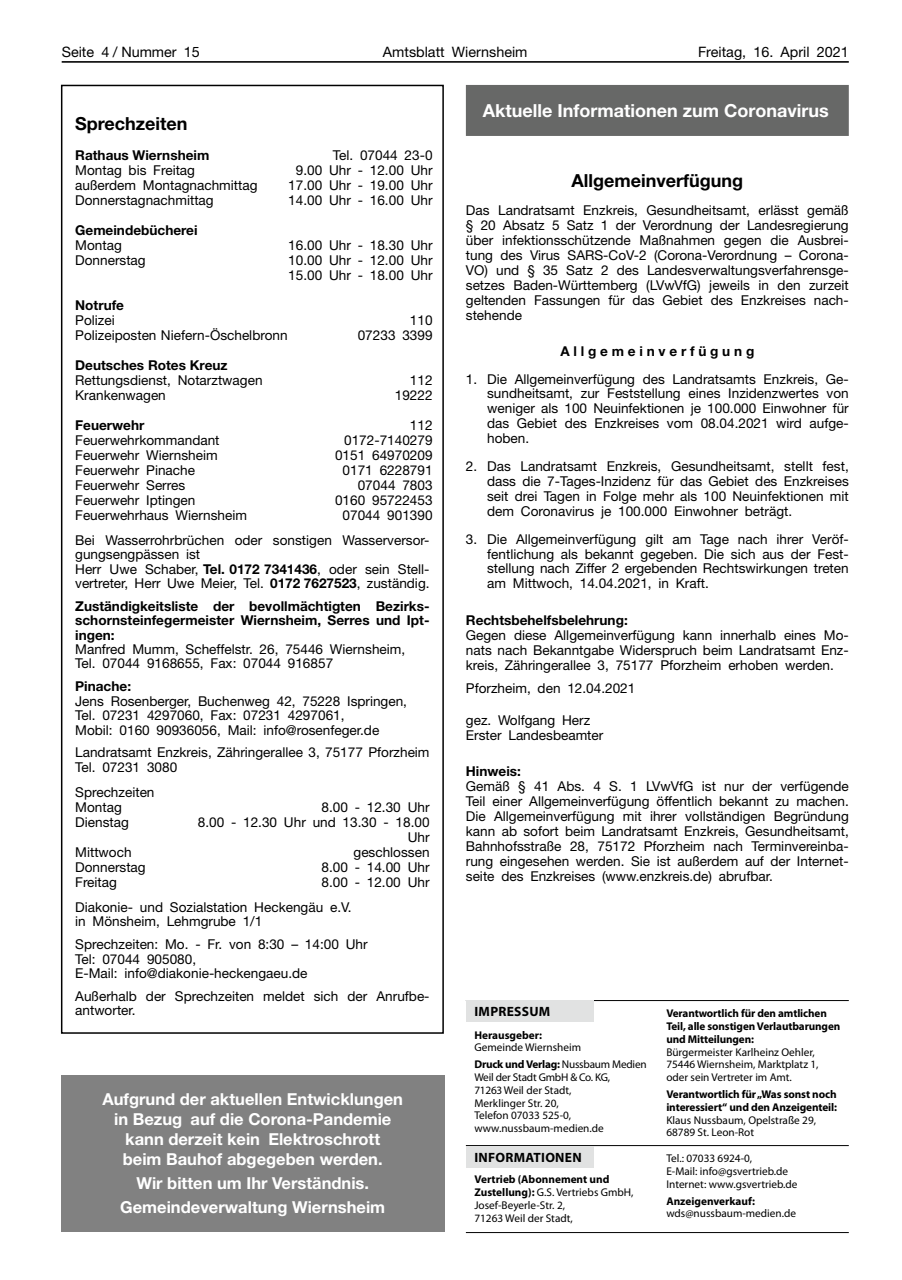
<style>
.page{position:relative;width:902px;height:1280px;background:#fff}
.page>*{position:absolute;margin:0;border:0;box-sizing:border-box;transform-origin:0 0}
.t1{font:700 18px "Helvetica Neue";color:#fff}
.t2{font:700 18px "Helvetica Neue";color:#000}
.t3{font:700 16.5px/19.8px "Helvetica Neue";color:#fff;text-align:center}
.t4{font:14.4px "Helvetica Neue";color:#000}
.t5{font:13.65px/15px "Helvetica Neue";color:#000}
.t6{font:700 13.65px/14.4px "Helvetica Neue";color:#000;text-align:justify}
.t7{font:700 13.5px "Myriad Pro";letter-spacing:.02em;color:#000}
.t8{font:11.25px/12.8px "Myriad Pro";color:#000}
.t9{font:700 11.25px/12.8px "Myriad Pro";letter-spacing:-.01em;color:#000}
.s1{font-weight:700}
</style>
<div class="page">
<hr style="left:62px;top:61px;width:786px;height:2px;background:#000">
<div style="left:466px;top:85px;width:382px;height:51px;background:#676867"></div>
<div style="left:61px;top:85px;width:383px;height:949px;border:2px solid #000"></div>
<div style="left:61px;top:1075px;width:383px;height:157px;background:#818181"></div>
<hr style="left:466px;top:1000px;width:382px;height:1px;background:#000">
<div style="left:466px;top:1001px;width:127px;height:21px;background:#e1e2e2"></div>
<hr style="left:466px;top:1145px;width:382px;height:1px;background:#000">
<div style="left:466px;top:1146px;width:127px;height:21px;background:#e1e2e2"></div>
<hr style="left:466px;top:1232px;width:382px;height:1px;background:#000">
<p class="t4" style="left:62px;top:43px;width:140px">Seite 4 / Nummer 15</p>
<p class="t4" style="left:383px;top:43px;width:146px">Amtsblatt Wiernsheim</p>
<p class="t4" style="left:698px;top:43px;width:152px">Freitag, 16. April 2021</p>
<h1 class="t2" style="left:75px;top:113px;width:114px">Sprechzeiten</h1>
<p class="t6" style="left:75px;top:147px;width:136px">Rathaus Wiernsheim</p>
<p class="t5" style="left:333px;top:147px;width:101px">Tel. 07044 23-0</p>
<p class="t5" style="left:75px;top:162px;width:121px">Montag bis Freitag</p>
<p class="t5" style="left:296px;top:162px;width:138px">9.00 Uhr - 12.00 Uhr</p>
<p class="t5" style="left:75px;top:177px;width:184px">außerdem Montagnachmittag</p>
<p class="t5" style="left:288px;top:177px;width:146px">17.00 Uhr - 19.00 Uhr</p>
<p class="t5" style="left:75px;top:192px;width:140px">Donnerstagnachmittag</p>
<p class="t5" style="left:288px;top:192px;width:146px">14.00 Uhr - 16.00 Uhr</p>
<p class="t6" style="left:75px;top:222px;width:124px">Gemeindebücherei</p>
<p class="t5" style="left:75px;top:237px;width:48px">Montag</p>
<p class="t5" style="left:288px;top:237px;width:146px">16.00 Uhr - 18.30 Uhr</p>
<p class="t5" style="left:75px;top:252px;width:72px">Donnerstag</p>
<p class="t5" style="left:288px;top:252px;width:146px">10.00 Uhr - 12.00 Uhr<br>15.00 Uhr - 18.00 Uhr</p>
<p class="t6" style="left:75px;top:297px;width:50px">Notrufe</p>
<p class="t5" style="left:75px;top:312px;width:41px">Polizei</p>
<p class="t5" style="left:410px;top:312px;width:24px">110</p>
<p class="t5" style="left:75px;top:327px;width:214px">Polizeiposten Niefern-Öschelbronn</p>
<p class="t5" style="left:358px;top:327px;width:76px">07233 3399</p>
<p class="t6" style="left:75px;top:357px;width:154px">Deutsches Rotes Kreuz</p>
<p class="t5" style="left:75px;top:372px;width:189px">Rettungsdienst, Notarztwagen</p>
<p class="t5" style="left:410px;top:372px;width:24px">112</p>
<p class="t5" style="left:75px;top:387px;width:92px">Krankenwagen</p>
<p class="t5" style="left:395px;top:387px;width:39px">19222</p>
<p class="t6" style="left:75px;top:417px;width:71px">Feuerwehr</p>
<p class="t5" style="left:410px;top:417px;width:24px">112</p>
<p class="t5" style="left:75px;top:432px;width:146px">Feuerwehrkommandant</p>
<p class="t5" style="left:344px;top:432px;width:90px">0172-7140279</p>
<p class="t5" style="left:75px;top:447px;width:144px">Feuerwehr Wiernsheim</p>
<p class="t5" style="left:335px;top:447px;width:99px">0151 64970209</p>
<p class="t5" style="left:75px;top:462px;width:121px">Feuerwehr Pinache</p>
<p class="t5" style="left:342px;top:462px;width:91px">0171 6228791</p>
<p class="t5" style="left:75px;top:477px;width:111px">Feuerwehr Serres</p>
<p class="t5" style="left:358px;top:477px;width:76px">07044 7803</p>
<p class="t5" style="left:75px;top:492px;width:122px">Feuerwehr Iptingen</p>
<p class="t5" style="left:335px;top:492px;width:99px">0160 95722453</p>
<p class="t5" style="left:75px;top:507px;width:173px">Feuerwehrhaus Wiernsheim</p>
<p class="t5" style="left:75px;top:502px;width:359px;line-height:25px;text-align:right">07044 901390<br>Bei Wasserrohrbrüchen oder sonstigen Wasserversor-</p>
<p class="t5" style="left:75px;top:547px;width:356px;line-height:14.4px">gungsengpässen ist<br>Herr Uwe Schaber, <span class="s1">Tel. 0172 7341436</span>, oder sein Stell&shy;vertreter, Herr Uwe Meier, Tel. <span class="s1">0172 7627523</span>, zuständig.</p>
<p class="t6" style="left:75px;top:598px;width:356px">Zuständigkeitsliste der bevollmächtigten Bezirks&shy;schornsteinfegermeister Wiernsheim, Serres und Ipt&shy;ingen:</p>
<p class="t5" style="left:75px;top:642px;width:331px;line-height:14.4px">Manfred Mumm, Scheffelstr. 26, 75446 Wiernsheim,<br>Tel. 07044 9168655, Fax: 07044 916857</p>
<p class="t6" style="left:75px;top:679px;width:57px">Pinache:</p>
<p class="t5" style="left:75px;top:693px;width:333px;line-height:14.4px">Jens Rosenberger, Buchenweg 42, 75228 Ispringen,<br>Tel. 07231 4297060, Fax: 07231 4297061,<br>Mobil: 0160 90936056, Mail: info@rosenfeger.de</p>
<p class="t5" style="left:75px;top:745px;width:356px;line-height:14.4px">Landratsamt Enzkreis, Zähringerallee 3, 75177 Pforzheim<br>Tel. 07231 3080</p>
<p class="t5" style="left:75px;top:785px;width:81px">Sprechzeiten<br>Montag</p>
<p class="t5" style="left:321px;top:800px;width:110px">8.00 - 12.30 Uhr</p>
<p class="t5" style="left:75px;top:815px;width:55px">Dienstag</p>
<p class="t5" style="left:198px;top:815px;width:233px;line-height:14.4px;text-align:right">8.00 - 12.30 Uhr und 13.30 - 18.00<br>Uhr</p>
<p class="t5" style="left:75px;top:844px;width:58px">Mittwoch</p>
<p class="t5" style="left:353px;top:844px;width:78px">geschlossen</p>
<p class="t5" style="left:75px;top:859px;width:72px">Donnerstag</p>
<p class="t5" style="left:321px;top:859px;width:110px">8.00 - 14.00 Uhr</p>
<p class="t5" style="left:75px;top:874px;width:43px">Freitag</p>
<p class="t5" style="left:75px;top:869px;width:356px;line-height:25px;text-indent:246px">8.00 - 12.00 Uhr<br>Diakonie- und Sozialstation Heckengäu e.V.</p>
<p class="t5" style="left:75px;top:910px;width:294px;line-height:23px">in Mönsheim, Lehmgrube 1/1<br>Sprechzeiten: Mo. - Fr. von 8:30 – 14:00 Uhr</p>
<p class="t5" style="left:75px;top:951px;width:234px;line-height:14.4px">Tel: 07044 905080,<br>E-Mail: info@diakonie-heckengaeu.de</p>
<p class="t5" style="left:75px;top:988px;width:356px;line-height:14.4px">Außerhalb der Sprechzeiten meldet sich der Anrufbe&shy;antworter.</p>
<p class="t3" style="left:102px;top:1089px;width:302px">Aufgrund der aktuellen Entwicklungen in Bezug auf die Corona-Pandemie kann derzeit kein Elektroschrott<br>beim Bauhof abgegeben werden.</p>
<p class="t3" style="left:120px;top:1170px;width:266px;line-height:24px">Wir bitten um Ihr Verständnis.<br>Gemeindeverwaltung Wiernsheim</p>
<h1 class="t1" style="left:483px;top:100px;width:347px">Aktuelle Informationen zum Coronavirus</h1>
<h1 class="t2" style="left:571px;top:170px;width:173px">Allgemeinverfügung</h1>
<p class="t5" style="left:466px;top:202px;width:384px;text-align:justify">Das Landratsamt Enzkreis, Gesundheitsamt, erlässt gemäß § 20 Absatz 5 Satz 1 der Verordnung der Landesregierung über infektionsschützende Maßnahmen gegen die Ausbrei&shy;tung des Virus SARS-CoV-2 (Corona-Verordnung – Corona-VO) und § 35 Satz 2 des Landesverwaltungsverfahrensge&shy;setzes Baden-Württemberg (LVwVfG) jeweils in den zurzeit geltenden Fassungen für das Gebiet des Enzkreises nach&shy;stehende</p>
<p class="t6" style="left:560px;top:343px;width:195px">A l l g e m e i n v e r f ü g u n g</p>
<p class="t5" style="left:487px;top:371px;width:363px;text-align:justify;text-indent:-21px">1. Die Allgemeinverfügung des Landratsamts Enzkreis, Ge&shy;sundheitsamt, zur Feststellung eines Inzidenzwertes von weniger als 100 Neuinfektionen je 100.000 Einwohner für das Gebiet des Enzkreises vom 08.04.2021 wird aufge&shy;hoben.</p>
<p class="t5" style="left:487px;top:458px;width:363px;text-align:justify;text-indent:-21px">2. Das Landratsamt Enzkreis, Gesundheitsamt, stellt fest, dass die 7-Tages-Inzidenz für das Gebiet des Enzkreises seit drei Tagen in Folge mehr als 100 Neuinfektionen mit dem Coronavirus je 100.000 Einwohner beträgt.</p>
<p class="t5" style="left:487px;top:531px;width:363px;text-align:justify;text-indent:-21px">3. Die Allgemeinverfügung gilt am Tage nach ihrer Veröf&shy;fentlichung als bekannt gegeben. Die sich aus der Fest&shy;stellung nach Ziffer 2 ergebenden Rechtswirkungen treten am Mittwoch, 14.04.2021, in Kraft.</p>
<p class="t6" style="left:466px;top:612px;width:163px">Rechtsbehelfsbelehrung:</p>
<p class="t5" style="left:466px;top:627px;width:384px;text-align:justify">Gegen diese Allgemeinverfügung kann innerhalb eines Mo&shy;nats nach Bekanntgabe Widerspruch beim Landratsamt Enz&shy;kreis, Zähringerallee 3, 75177 Pforzheim erhoben werden.</p>
<p class="t5" style="left:466px;top:680px;width:171px">Pforzheim, den 12.04.2021</p>
<p class="t5" style="left:466px;top:712px;width:139px">gez. Wolfgang Herz<br>Erster Landesbeamter</p>
<p class="t6" style="left:466px;top:764px;width:57px">Hinweis:</p>
<p class="t5" style="left:466px;top:778px;width:384px;text-align:justify">Gemäß § 41 Abs. 4 S. 1 LVwVfG ist nur der verfügende Teil einer Allgemeinverfügung öffentlich bekannt zu machen.<br>Die Allgemeinverfügung mit ihrer vollständigen Begründung kann ab sofort beim Landratsamt Enzkreis, Gesundheitsamt, Bahnhofsstraße 28, 75172 Pforzheim nach Terminvereinba&shy;rung eingesehen werden. Sie ist außerdem auf der Internet&shy;seite des Enzkreises (www.enzkreis.de) abrufbar.</p>
<p class="t7" style="left:474px;top:1003px;width:77px">Impressum</p>
<p class="t9" style="left:474px;top:1028px;width:69px">Herausgeber:</p>
<p class="t8" style="left:474px;top:1039px;width:174px;line-height:17px">Gemeinde Wiernsheim<br><span class="s1">Druck und Verlag:</span> Nussbaum Medien</p>
<p class="t8" style="left:474px;top:1071px;width:137px">Weil der Stadt GmbH &amp; Co. KG,<br>71263 Weil der Stadt,<br>Merklinger Str. 20,<br>Telefon 07033 525-0, www.nussbaum-medien.de</p>
<p class="t7" style="left:474px;top:1148px;width:109px">InformATIonen</p>
<p class="t8" style="left:474px;top:1173px;width:161px"><span class="s1">Vertrieb (Abonnement und<br>Zustellung):</span> G.S. Vertriebs GmbH,<br>Josef-Beyerle-Str. 2,<br>71263 Weil der Stadt,</p>
<p class="t9" style="left:666px;top:1007px;width:175px">Verantwortlich für den amtlichen<br>Teil, alle sonstigen Verlautbarungen und mitteilungen:</p>
<p class="t8" style="left:666px;top:1045px;width:154px">Bürgermeister Karlheinz Oehler,<br>75446 Wiernsheim, Marktplatz 1, oder sein Vertreter im Amt.</p>
<p class="t9" style="left:666px;top:1087px;width:172px">Verantwortlich für „Was sonst noch interessiert“ und den Anzeigenteil:</p>
<p class="t8" style="left:666px;top:1113px;width:151px">Klaus Nussbaum, Opelstraße 29,<br>68789 St. Leon-Rot</p>
<p class="t8" style="left:666px;top:1152px;width:133px">Tel.: 07033 6924-0,<br>E-Mail: info@gsvertrieb.de<br>Internet: www.gsvertrieb.de</p>
<p class="t9" style="left:666px;top:1194px;width:90px">Anzeigenverkauf:</p>
<p class="t8" style="left:666px;top:1207px;width:131px">wds@nussbaum-medien.de</p>
</div>
